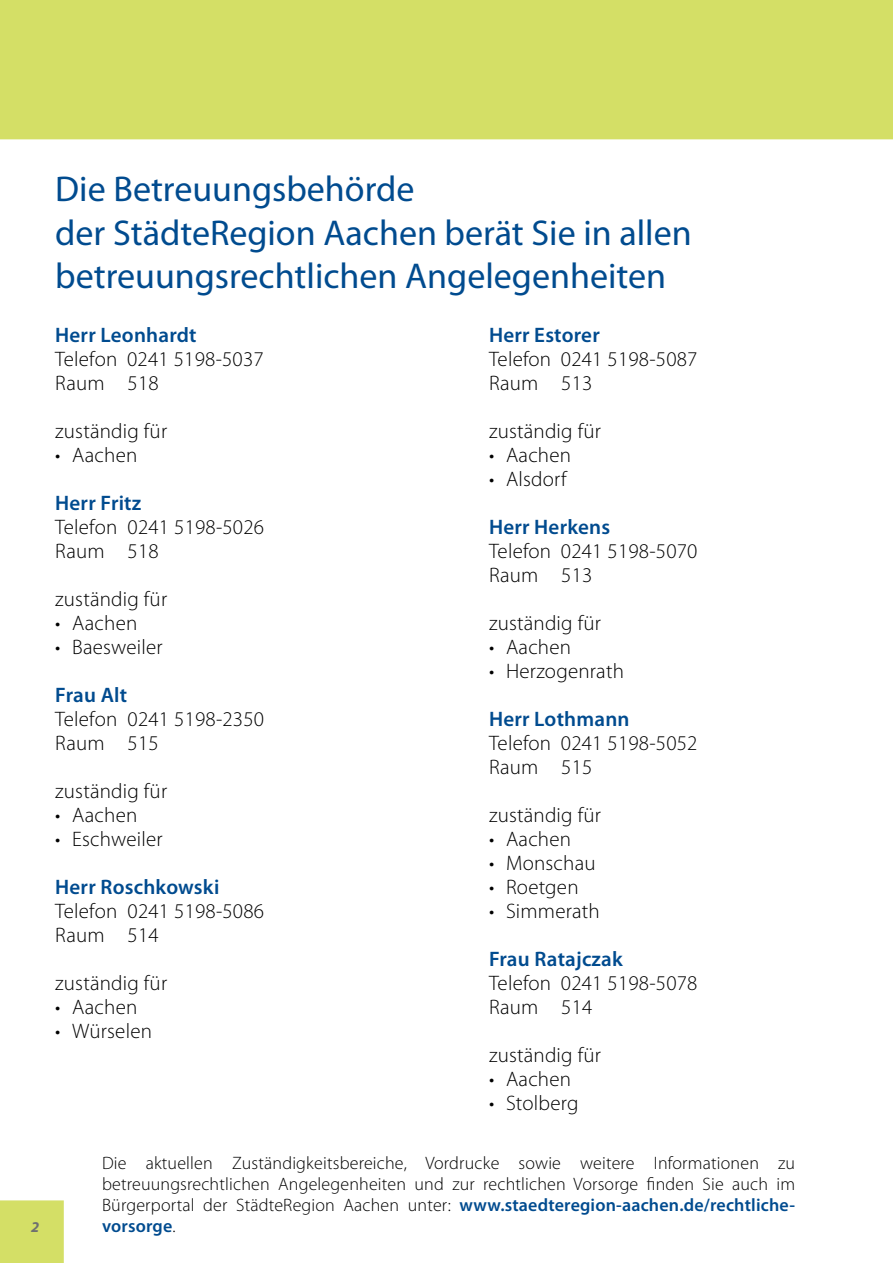
<style>
.page{position:relative;width:893px;height:1263px;background:#fff}
.page>*{position:absolute;margin:0;border:0;box-sizing:border-box;transform-origin:0 0}
._01_Haedline{font:36px/43.2px "Myriad Pro";color:#004b8f}
._03_Grundtext{font:300 21px/24px "Myriad Pro";letter-spacing:.01em;color:#000}
._02_zwischentitel_ne{font:600 21px "Myriad Pro";letter-spacing:.01em;color:#004b8f}
._03_Grundtext-2{font:300 18px/21px "Myriad Pro";letter-spacing:.01em;color:#000;text-align:justify}
.t1{font:italic 700 15px "Myriad Pro";color:#6f7070}
.s1{font-weight:600;color:#004b8f}
</style>
<div class="page">
<div style="left:0;top:0;width:892px;height:139px;background:#d4df66"></div>
<div style="left:0;top:1200px;width:64px;height:63px;background:#d4df66"></div>
<svg style="left:892px;top:0;width:1px;height:139px"></svg>
<p class="_01_Haedline" style="left:55px;top:168px;width:638px">Die Betreuungsbehörde<br>der StädteRegion Aachen berät Sie in allen</p>
<p class="_01_Haedline" style="left:55px;top:255px;width:612px">betreuungsrechtlichen Angelegenheiten</p>
<p class="_02_zwischentitel_ne" style="left:55px;top:323px;width:143px">Herr Leonhardt</p>
<p class="_03_Grundtext" style="left:55px;top:347px;width:210px">Telefon 0241 5198-5037<br>Raum 518</p>
<p class="_03_Grundtext" style="left:55px;top:419px;width:113px">zuständig für</p>
<p class="_03_Grundtext" style="left:55px;top:443px;width:84px">• Aachen</p>
<p class="_02_zwischentitel_ne" style="left:55px;top:491px;width:88px">Herr Fritz</p>
<p class="_03_Grundtext" style="left:55px;top:515px;width:210px">Telefon 0241 5198-5026</p>
<p class="_03_Grundtext" style="left:55px;top:539px;width:105px">Raum 518</p>
<p class="_03_Grundtext" style="left:55px;top:587px;width:113px">zuständig für</p>
<p class="_03_Grundtext" style="left:55px;top:611px;width:84px">• Aachen</p>
<p class="_03_Grundtext" style="left:55px;top:635px;width:109px">• Baesweiler</p>
<p class="_02_zwischentitel_ne" style="left:55px;top:683px;width:73px">Frau Alt</p>
<p class="_03_Grundtext" style="left:55px;top:707px;width:210px">Telefon 0241 5198-2350</p>
<p class="_03_Grundtext" style="left:55px;top:731px;width:105px">Raum 515</p>
<p class="_03_Grundtext" style="left:55px;top:779px;width:113px">zuständig für</p>
<p class="_03_Grundtext" style="left:55px;top:803px;width:84px">• Aachen</p>
<p class="_03_Grundtext" style="left:55px;top:827px;width:109px">• Eschweiler</p>
<p class="_02_zwischentitel_ne" style="left:55px;top:875px;width:166px">Herr Roschkowski</p>
<p class="_03_Grundtext" style="left:55px;top:899px;width:210px">Telefon 0241 5198-5086</p>
<p class="_03_Grundtext" style="left:55px;top:923px;width:105px">Raum 514</p>
<p class="_03_Grundtext" style="left:55px;top:971px;width:113px">zuständig für</p>
<p class="_03_Grundtext" style="left:55px;top:995px;width:84px">• Aachen</p>
<p class="_03_Grundtext" style="left:55px;top:1019px;width:98px">• Würselen</p>
<p class="_02_zwischentitel_ne" style="left:489px;top:323px;width:112px">Herr Estorer</p>
<p class="_03_Grundtext" style="left:489px;top:347px;width:210px">Telefon 0241 5198-5087</p>
<p class="_03_Grundtext" style="left:489px;top:371px;width:105px">Raum 513</p>
<p class="_03_Grundtext" style="left:489px;top:419px;width:113px">zuständig für</p>
<p class="_03_Grundtext" style="left:489px;top:443px;width:84px">• Aachen</p>
<p class="_03_Grundtext" style="left:489px;top:467px;width:79px">• Alsdorf</p>
<p class="_02_zwischentitel_ne" style="left:489px;top:515px;width:123px">Herr Herkens</p>
<p class="_03_Grundtext" style="left:489px;top:539px;width:210px">Telefon 0241 5198-5070</p>
<p class="_03_Grundtext" style="left:489px;top:563px;width:105px">Raum 513</p>
<p class="_03_Grundtext" style="left:489px;top:611px;width:113px">zuständig für</p>
<p class="_03_Grundtext" style="left:489px;top:635px;width:84px">• Aachen</p>
<p class="_03_Grundtext" style="left:489px;top:659px;width:136px">• Herzogenrath</p>
<p class="_02_zwischentitel_ne" style="left:489px;top:707px;width:142px">Herr Lothmann</p>
<p class="_03_Grundtext" style="left:489px;top:731px;width:210px">Telefon 0241 5198-5052</p>
<p class="_03_Grundtext" style="left:489px;top:755px;width:105px">Raum 515</p>
<p class="_03_Grundtext" style="left:489px;top:803px;width:113px">zuständig für</p>
<p class="_03_Grundtext" style="left:489px;top:827px;width:84px">• Aachen</p>
<p class="_03_Grundtext" style="left:489px;top:851px;width:108px">• Monschau</p>
<p class="_03_Grundtext" style="left:489px;top:875px;width:91px">• Roetgen</p>
<p class="_03_Grundtext" style="left:489px;top:899px;width:112px">• Simmerath</p>
<p class="_02_zwischentitel_ne" style="left:489px;top:947px;width:135px">Frau Ratajczak</p>
<p class="_03_Grundtext" style="left:489px;top:971px;width:210px">Telefon 0241 5198-5078</p>
<p class="_03_Grundtext" style="left:489px;top:995px;width:105px">Raum 514</p>
<p class="_03_Grundtext" style="left:489px;top:1043px;width:113px">zuständig für</p>
<p class="_03_Grundtext" style="left:489px;top:1067px;width:84px">• Aachen</p>
<p class="_03_Grundtext" style="left:489px;top:1091px;width:91px">• Stolberg</p>
<p class="t1" style="left:31px;top:1218px;width:10px">2</p>
<p class="_03_Grundtext-2" style="left:102px;top:1152px;width:695px">Die aktuellen Zuständigkeitsbereiche, Vordrucke sowie weitere Informationen zu betreuungsrechtlichen Angelegenheiten und zur rechtlichen Vorsorge finden Sie auch im Bürgerportal der StädteRegion Aachen unter: <span class="s1">www.staedteregion-aachen.de/rechtliche&shy;vorsorge</span>.</p>
</div>
